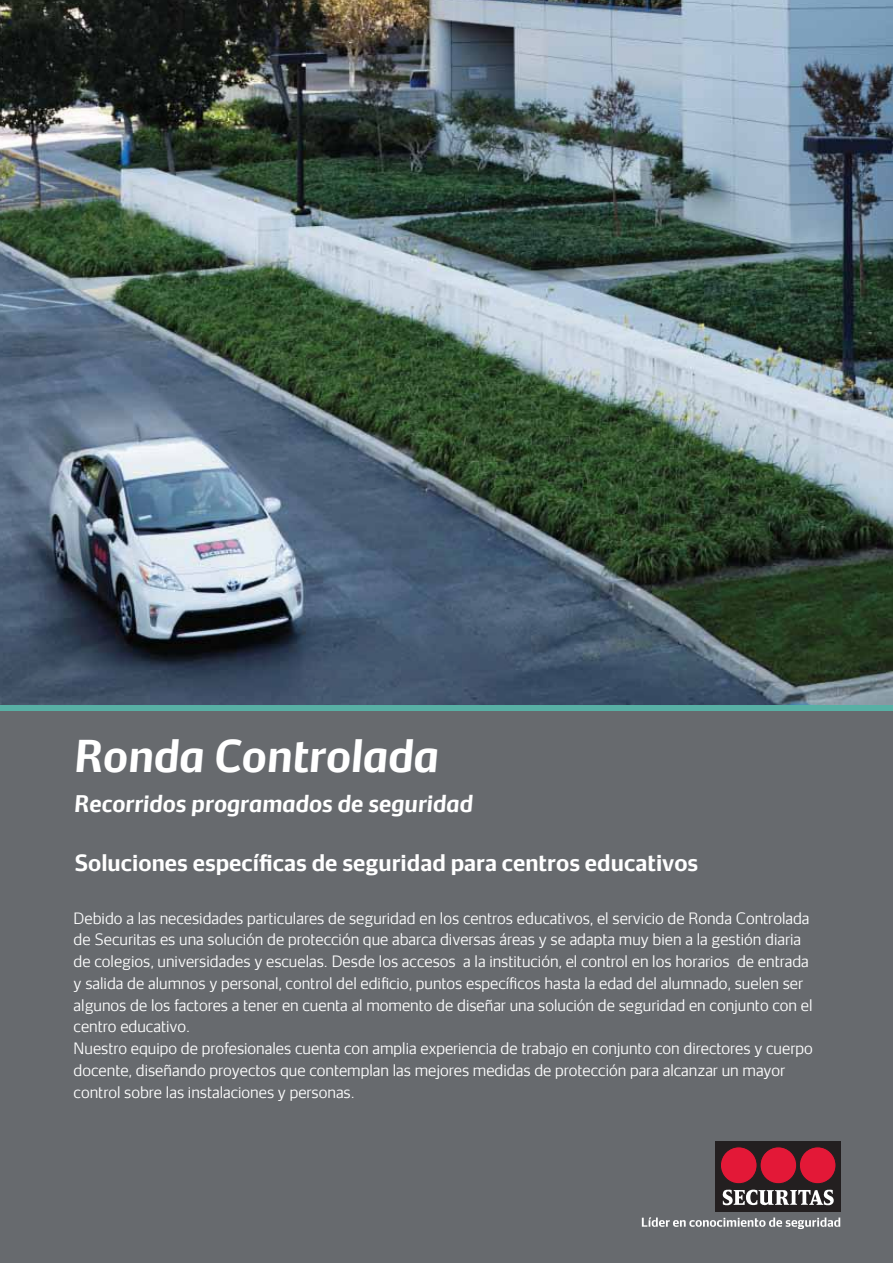
<style>
.page{position:relative;width:893px;height:1263px;background:#676a6e}
.page>*{position:absolute;margin:0;border:0;box-sizing:border-box;transform-origin:0 0}
.t1{font:italic 700 42px "Securitas Sans TT";color:#fff}
.t2{font:italic 700 22.05px "Securitas Sans TT";color:#fff}
.t3{font:700 21.45px "Securitas Sans TT";color:#fff}
.t4{font:300 15px/21.8px "Securitas Sans TT";color:#fff}
</style>
<div class="page">
<img style="left:0;top:0;width:893px;height:705px">
<div style="left:715px;top:1141px;width:126px;height:71px;background:#231f20"></div>
<svg style="left:722px;top:1189px;width:112px;height:17px"></svg>
<div style="left:720px;top:1147px;width:37px;height:37px;background:#e31837;border-radius:50%"></div>
<div style="left:720px;top:1147px;width:37px;height:37px;border:1px solid #231f20;border-radius:50%"></div>
<div style="left:760px;top:1147px;width:37px;height:37px;background:#e31837;border-radius:50%"></div>
<div style="left:760px;top:1147px;width:37px;height:37px;border:1px solid #231f20;border-radius:50%"></div>
<div style="left:799px;top:1147px;width:37px;height:37px;background:#e31837;border-radius:50%"></div>
<div style="left:799px;top:1147px;width:37px;height:37px;border:1px solid #231f20;border-radius:50%"></div>
<svg style="left:642px;top:1217px;width:198px;height:12px"></svg>
<div style="left:0;top:705px;width:893px;height:6px;background:#58b0a5"></div>
<h1 class="t1" style="left:74px;top:719px;width:366px">Ronda Controlada</h1>
<h2 class="t2" style="left:74px;top:784px;width:400px">Recorridos programados de seguridad</h2>
<h3 class="t3" style="left:74px;top:844px;width:625px">Soluciones específicas de seguridad para centros educativos</h3>
<p class="t4" style="left:74px;top:905px;width:740px">Debido a las necesidades particulares de seguridad en los centros educativos, el servicio de Ronda Controlada de Securitas es una solución de protección que abarca diversas áreas y se adapta muy bien a la gestión diaria de colegios, universidades y escuelas. Desde los accesos a la institución, el control en los horarios de entrada y salida de alumnos y personal, control del edificio, puntos específicos hasta la edad del alumnado, suelen ser algunos de los factores a tener en cuenta al momento de diseñar una solución de seguridad en conjunto con el centro educativo.<br>Nuestro equipo de profesionales cuenta con amplia experiencia de trabajo en conjunto con directores y cuerpo docente, diseñando proyectos que contemplan las mejores medidas de protección para alcanzar un mayor control sobre las instalaciones y personas.</p>
</div>
